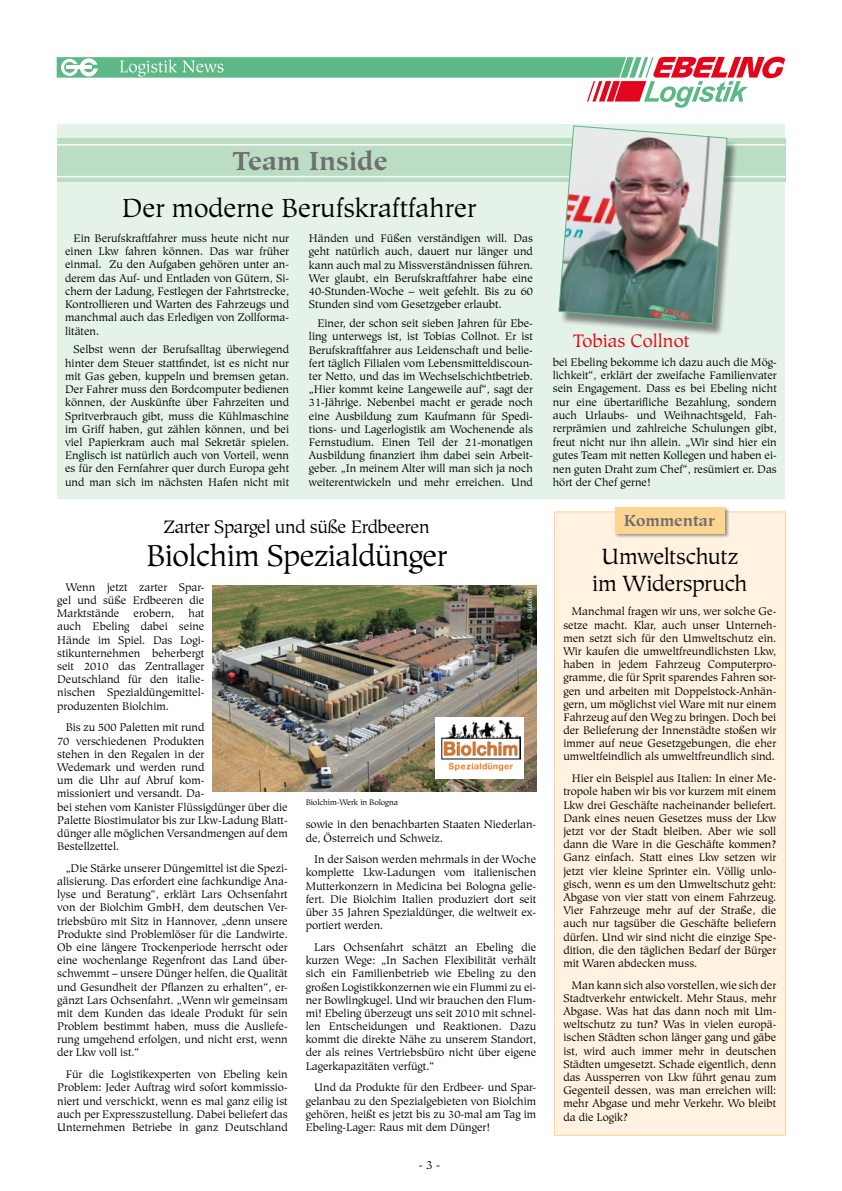
<style>
.page{position:relative;width:842px;height:1191px;background:#fff}
.page>*{position:absolute;margin:0;border:0;box-sizing:border-box;transform-origin:0 0}
.t1{font:30px "Hiroshige";letter-spacing:-.02em;color:#000}
.t2{font:26px "Hiroshige";color:#000}
.t3{font:700 26px "Hiroshige";color:#706f6f}
.t4{font:22px/26.4px "Hiroshige";letter-spacing:-.02em;color:#000;text-align:center}
.t5{font:18px "Hiroshige";letter-spacing:-.02em;color:#000}
.t6{font:18px "Hiroshige";color:#e30613}
.t7{font:700 15.9px "Hiroshige";color:#706f6f}
.t8{font:12px "Hiroshige";color:#000}
.t9{font:11px/13.2px "Hiroshige";color:#000;text-align:justify}
.t10{font:8px "Hiroshige";letter-spacing:-.01em;color:#000}
.t11{font:6px "Hiroshige";letter-spacing:-.01em;color:#fff}
</style>
<div class="page">
<div style="left:57px;top:125px;width:728px;height:374px;background:#e5f2e8"></div>
<div style="left:57px;top:139px;width:728px;height:43px;background:#baddc3"></div>
<hr style="left:58px;top:144px;width:727px;height:2px;background:#fff">
<hr style="left:58px;top:176px;width:727px;height:1px;background:#fff">
<div style="left:559px;top:128px;width:179px;height:209px;background:#000;opacity:.45"></div>
<img style="left:558px;top:125px;width:170px;height:199px">
<div style="left:554px;top:512px;width:231px;height:623px;background:#fff2e0"></div>
<div style="left:554px;top:511px;width:232px;height:624px;border:1px solid #fdd491"></div>
<div style="left:614px;top:506px;width:116px;height:33px;background:#000;opacity:.41"></div>
<div style="left:615px;top:507px;width:110px;height:27px;background:#fdd491"></div>
<img style="left:212px;top:585px;width:324px;height:206px">
<div style="left:436px;top:717px;width:88px;height:62px;background:#fff"></div>
<img style="left:441px;top:720px;width:79px;height:50px">
<svg style="left:57px;top:57px;width:728px;height:51px"></svg>
<h2 class="t3" style="left:233px;top:145px;width:157px">Team Inside</h2>
<h2 class="t2" style="left:122px;top:193px;width:356px">Der moderne Berufskraftfahrer</h2>
<p class="t9" style="left:65px;top:232px;width:225px;text-indent:9px">Ein Berufskraftfahrer muss heute nicht nur einen Lkw fahren können. Das war früher einmal. Zu den Aufgaben gehören unter an&shy;derem das Auf- und Entladen von Gütern, Si&shy;chern der Ladung, Festlegen der Fahrtstrecke, Kontrollieren und Warten des Fahrzeugs und manchmal auch das Erledigen von Zollforma&shy;litäten.</p>
<p class="t9" style="left:65px;top:343px;width:225px;text-indent:9px">Selbst wenn der Berufsalltag überwiegend hinter dem Steuer stattfindet, ist es nicht nur mit Gas geben, kuppeln und bremsen getan.<br>Der Fahrer muss den Bordcomputer bedienen können, der Auskünfte über Fahrzeiten und Spritverbrauch gibt, muss die Kühlmaschine im Griff haben, gut zählen können, und bei viel Papierkram auch mal Sekretär spielen.<br>Englisch ist natürlich auch von Vorteil, wenn es für den Fernfahrer quer durch Europa geht und man sich im nächsten Hafen nicht mit</p>
<p class="t9" style="left:309px;top:232px;width:225px">Händen und Füßen verständigen will. Das geht natürlich auch, dauert nur länger und kann auch mal zu Missverständnissen führen.<br>Wer glaubt, ein Berufskraftfahrer habe eine 40-Stunden-Woche – weit gefehlt. Bis zu 60<br>Stunden sind vom Gesetzgeber erlaubt.</p>
<p class="t9" style="left:309px;top:317px;width:225px;text-indent:9px">Einer, der schon seit sieben Jahren für Ebe&shy;ling unterwegs ist, ist Tobias Collnot. Er ist Berufskraftfahrer aus Leidenschaft und belie&shy;fert täglich Filialen vom Lebensmitteldiscoun&shy;ter Netto, und das im Wechselschichtbetrieb. „Hier kommt keine Langeweile auf“, sagt der 31-Jährige. Nebenbei macht er gerade noch eine Ausbildung zum Kaufmann für Spedi&shy;tions- und Lagerlogistik am Wochenende als Fernstudium. Einen Teil der 21-monatigen Ausbildung finanziert ihm dabei sein Arbeit&shy;geber. „In meinem Alter will man sich ja noch weiterentwickeln und mehr erreichen. Und</p>
<h3 class="t5" style="left:164px;top:516px;width:267px">Zarter Spargel und süße Erdbeeren</h3>
<h1 class="t1" style="left:146px;top:538px;width:303px">Biolchim Spezialdünger</h1>
<p class="t9" style="left:57px;top:580px;width:149px;text-indent:9px">Wenn jetzt zarter Spar&shy;gel und süße Erdbeeren die Marktstände</p>
<p class="t11" style="left:526px;top:619px;width:31px;rotate:-90deg">© Biolchim</p>
<p class="t9" style="left:57px;top:607px;width:149px;text-indent:131px">hat auch Ebeling dabei seine Hände im Spiel. Das Logi&shy;stikunternehmen beherbergt seit 2010 das Zentrallager Deutschland für den italie&shy;nischen Spezialdüngemittel&shy;produzenten Biolchim.</p>
<p class="t9" style="left:57px;top:721px;width:232px;text-align:left;text-indent:9px">Bis zu 500 Paletten mit rund<br>70 verschiedenen Produkten<br>stehen in den Regalen in der<br>Wedemark und werden rund<br>um die Uhr auf Abruf kom-<br>missioniert und versandt. Da-<br>bei stehen vom Kanister Flüssigdünger über die<br>Palette Biostimulator bis zur Lkw-Ladung Blatt&shy;dünger alle möglichen Versandmengen auf dem<br>Bestellzettel.</p>
<p class="t9" style="left:57px;top:861px;width:232px;text-indent:9px">„Die Stärke unserer Düngemittel ist die Spezi&shy;alisierung. Das erfordert eine fachkundige Ana&shy;lyse und Beratung“, erklärt Lars Ochsenfahrt von der Biolchim GmbH, dem deutschen Ver&shy;triebsbüro mit Sitz in Hannover, „denn unsere Produkte sind Problemlöser für die Landwirte.<br>Ob eine längere Trockenperiode herrscht oder eine wochenlange Regenfront das Land über&shy;schwemmt – unsere Dünger helfen, die Qualität und Gesundheit der Pflanzen zu erhalten“, er&shy;gänzt Lars Ochsenfahrt. „Wenn wir gemeinsam mit dem Kunden das ideale Produkt für sein Problem bestimmt haben, muss die Ausliefe&shy;rung umgehend erfolgen, und nicht erst, wenn der Lkw voll ist.“</p>
<p class="t9" style="left:57px;top:1068px;width:232px;text-indent:9px">Für die Logistikexperten von Ebeling kein Problem: Jeder Auftrag wird sofort kommissio&shy;niert und verschickt, wenn es mal ganz eilig ist auch per Expresszustellung. Dabei beliefert das Unternehmen Betriebe in ganz Deutschland</p>
<p class="t9" style="left:134px;top:607px;width:42px">erobern,</p>
<p class="t10" style="left:306px;top:797px;width:94px">Biolchim-Werk in Bologna</p>
<p class="t9" style="left:306px;top:818px;width:232px">sowie in den benachbarten Staaten Niederlan&shy;de, Österreich und Schweiz.</p>
<p class="t9" style="left:306px;top:853px;width:232px;text-indent:9px">In der Saison werden mehrmals in der Woche komplette Lkw-Ladungen vom italienischen Mutterkonzern in Medicina bei Bologna gelie&shy;fert. Die Biolchim Italien produziert dort seit über 35 Jahren Spezialdünger, die weltweit ex&shy;portiert werden.</p>
<p class="t9" style="left:306px;top:940px;width:232px;text-indent:9px">Lars Ochsenfahrt schätzt an Ebeling die kurzen Wege: „In Sachen Flexibilität verhält sich ein Familienbetrieb wie Ebeling zu den großen Logistikkonzernen wie ein Flummi zu ei&shy;ner Bowlingkugel. Und wir brauchen den Flum&shy;mi! Ebeling überzeugt uns seit 2010 mit schnel&shy;len Entscheidungen und Reaktionen. Dazu kommt die direkte Nähe zu unserem Standort, der als reines Vertriebsbüro nicht über eigene Lagerkapazitäten verfügt.“</p>
<p class="t9" style="left:306px;top:1081px;width:232px;text-indent:9px">Und da Produkte für den Erdbeer- und Spar&shy;gelanbau zu den Spezialgebieten von Biolchim gehören, heißt es jetzt bis zu 30-mal am Tag im Ebeling-Lager: Raus mit dem Dünger!</p>
<p class="t8" style="left:419px;top:1157px;width:23px">- 3 -</p>
<h3 class="t6" style="left:573px;top:330px;width:118px">Tobias Collnot</h3>
<p class="t9" style="left:553px;top:355px;width:225px">bei Ebeling bekomme ich dazu auch die Mög&shy;lichkeit“, erklärt der zweifache Familienvater sein Engagement. Dass es bei Ebeling nicht nur eine übertarifliche Bezahlung, sondern auch Urlaubs- und Weihnachtsgeld, Fah&shy;rerprämien und zahlreiche Schulungen gibt, freut nicht nur ihn allein. „Wir sind hier ein gutes Team mit netten Kollegen und haben ei&shy;nen guten Draht zum Chef“, resümiert er. Das hört der Chef gerne!</p>
<h3 class="t7" style="left:624px;top:511px;width:93px">Kommentar</h3>
<h3 class="t4" style="left:592px;top:544px;width:157px">Umweltschutz im Widerspruch</h3>
<p class="t9" style="left:563px;top:605px;width:214px;text-indent:9px">Manchmal fragen wir uns, wer solche Ge&shy;setze macht. Klar, auch unser Unterneh&shy;men setzt sich für den Umweltschutz ein.<br>Wir kaufen die umweltfreundlichsten Lkw, haben in jedem Fahrzeug Computerpro&shy;gramme, die für Sprit sparendes Fahren sor&shy;gen und arbeiten mit Doppelstock-Anhän&shy;gern, um möglichst viel Ware mit nur einem Fahrzeug auf den Weg zu bringen. Doch bei der Belieferung der Innenstädte stoßen wir immer auf neue Gesetzgebungen, die eher umweltfeindlich als umweltfreundlich sind.</p>
<p class="t9" style="left:563px;top:772px;width:214px;text-indent:9px">Hier ein Beispiel aus Italien: In einer Me&shy;tropole haben wir bis vor kurzem mit einem Lkw drei Geschäfte nacheinander beliefert.<br>Dank eines neuen Gesetzes muss der Lkw jetzt vor der Stadt bleiben. Aber wie soll dann die Ware in die Geschäfte kommen?<br>Ganz einfach. Statt eines Lkw setzen wir jetzt vier kleine Sprinter ein. Völlig unlo&shy;gisch, wenn es um den Umweltschutz geht:<br>Abgase von vier statt von einem Fahrzeug.<br>Vier Fahrzeuge mehr auf der Straße, die auch nur tagsüber die Geschäfte beliefern dürfen. Und wir sind nicht die einzige Spe&shy;dition, die den täglichen Bedarf der Bürger mit Waren abdecken muss.</p>
<p class="t9" style="left:563px;top:978px;width:214px;text-indent:9px">Man kann sich also vorstellen, wie sich der Stadtverkehr entwickelt. Mehr Staus, mehr Abgase. Was hat das dann noch mit Um&shy;weltschutz zu tun? Was in vielen europä&shy;ischen Städten schon länger gang und gäbe ist, wird auch immer mehr in deutschen Städten umgesetzt. Schade eigentlich, denn das Aussperren von Lkw führt genau zum Gegenteil dessen, was man erreichen will: mehr Abgase und mehr Verkehr. Wo bleibt da die Logik?</p>
</div>
